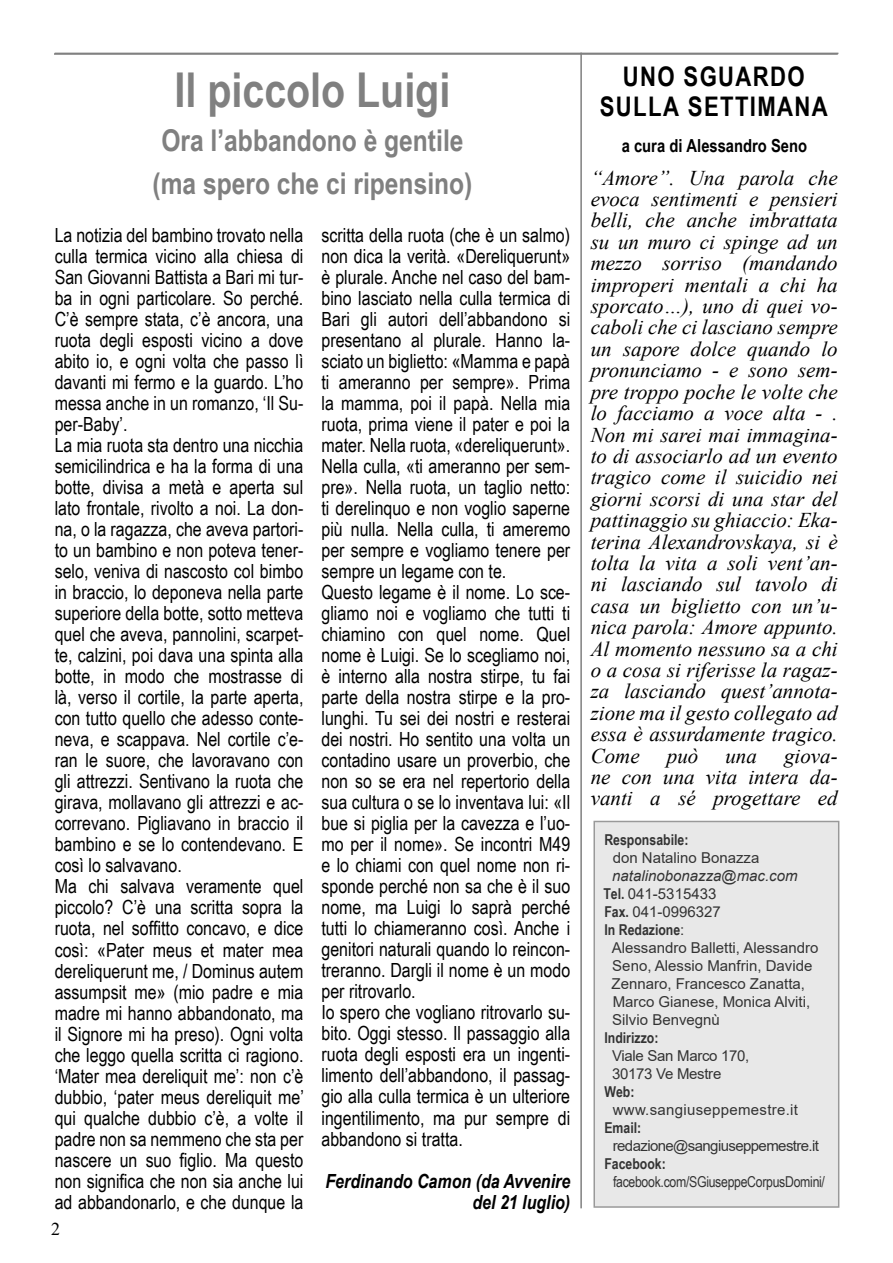
<style>
.page{position:relative;width:893px;height:1263px;background:#fff}
.page>*{position:absolute;margin:0;border:0;box-sizing:border-box;transform-origin:0 0}
.t1{font:700 48px "Arial Narrow";color:#808080}
.t2{font:700 30px/43.5px "Arial Narrow";color:#808080}
.t3{font:700 27px/30px "Arial Narrow";letter-spacing:.05em;color:#000;text-align:center}
.t4{font:italic 21px/21.5px "Times New Roman";color:#000;text-align:justify}
.t5{font:19.5px/21px "Arial Narrow";color:#000}
.t6{font:italic 700 19.5px/21px "Arial Narrow";color:#000;text-align:right}
.t7{font:700 18px "Arial Narrow";color:#000}
.t8{font:18px "Times New Roman";color:#000}
.t9{font:15px/18px "Arial";color:#000}
.t10{font:700 15px "Arial Narrow";color:#000}
.t11{font:italic 15px/18px "Arial";color:#000}
.t12{font:15px "Arial Narrow";letter-spacing:-.02em;color:#000}
.t13{font:15px/18px "Arial";letter-spacing:-.02em;color:#000}
.t14{font:15px "Arial";letter-spacing:-.04em;color:#000}
.t15{font:15px "Arial";letter-spacing:.02em;color:#000}
.s1{font-family:"Arial Narrow";font-weight:700;font-style:normal}
.s2{font-style:normal}
.s3{font-family:"Arial";font-weight:400}
</style>
<div class="page">
<div style="left:594px;top:821px;width:245px;height:386px;background:#e8e8e8"></div>
<div style="left:593px;top:821px;width:246px;height:387px;border:2px solid #808080"></div>
<hr style="left:54px;top:53px;width:784px;height:2px;background:#808080">
<hr style="left:580px;top:53px;width:2px;height:1155px;background:#808080">
<h1 class="t1" style="left:175px;top:54px;width:277px">Il piccolo Luigi</h1>
<h2 class="t2" style="left:152px;top:117px;width:321px">Ora l’abbandono è gentile (ma spero che ci ripensino)</h2>
<p class="t5" style="left:55px;top:224px;width:251px">La notizia del bambino trovato nella culla termica vicino alla chiesa di San Giovanni Battista a Bari mi tur&shy;ba in ogni particolare. So perché.<br>C’è sempre stata, c’è ancora, una ruota degli esposti vicino a dove abito io, e ogni volta che passo lì davanti mi fermo e la guardo. L’ho messa anche in un romanzo, ‘Il Su&shy;per-Baby’.<br>La mia ruota sta dentro una nicchia semicilindrica e ha la forma di una botte, divisa a metà e aperta sul lato frontale, rivolto a noi. La don&shy;na, o la ragazza, che aveva partori&shy;to un bambino e non poteva tener&shy;selo, veniva di nascosto col bimbo in braccio, lo deponeva nella parte superiore della botte, sotto metteva quel che aveva, pannolini, scarpet&shy;te, calzini, poi dava una spinta alla botte, in modo che mostrasse di là, verso il cortile, la parte aperta, con tutto quello che adesso conte&shy;neva, e scappava. Nel cortile c’e&shy;ran le suore, che lavoravano con gli attrezzi. Sentivano la ruota che girava, mollavano gli attrezzi e ac&shy;correvano. Pigliavano in braccio il bambino e se lo contendevano. E così lo salvavano.<br>Ma chi salvava veramente quel piccolo? C’è una scritta sopra la ruota, nel soffitto concavo, e dice così: «Pater meus et mater mea dereliquerunt me, / Dominus autem assumpsit me» (mio padre e mia madre mi hanno abbandonato, ma il Signore mi ha preso). Ogni volta che leggo quella scritta ci ragiono. ‘Mater mea dereliquit me’: non c’è dubbio, ‘pater meus dereliquit me’ qui qualche dubbio c’è, a volte il padre non sa nemmeno che sta per nascere un suo figlio. Ma questo non significa che non sia anche lui ad abbandonarlo, e che dunque la</p>
<p class="t5" style="left:321px;top:223px;width:250px">scritta della ruota (che è un salmo) non dica la verità. «Dereliquerunt» è plurale. Anche nel caso del bam&shy;bino lasciato nella culla termica di<br>Bari gli autori dell’abbandono si presentano al plurale. Hanno la&shy;sciato un biglietto: «Mamma e papà ti ameranno per sempre». Prima la mamma, poi il papà. Nella mia ruota, prima viene il pater e poi la mater. Nella ruota, «dereliquerunt».<br>Nella culla, «ti ameranno per sem&shy;pre». Nella ruota, un taglio netto: ti derelinquo e non voglio saperne più nulla. Nella culla, ti ameremo per sempre e vogliamo tenere per sempre un legame con te.<br>Questo legame è il nome. Lo sce&shy;gliamo noi e vogliamo che tutti ti chiamino con quel nome. Quel nome è Luigi. Se lo scegliamo noi, è interno alla nostra stirpe, tu fai parte della nostra stirpe e la pro&shy;lunghi. Tu sei dei nostri e resterai dei nostri. Ho sentito una volta un contadino usare un proverbio, che non so se era nel repertorio della sua cultura o se lo inventava lui: «Il bue si piglia per la cavezza e l’uo&shy;mo per il nome». Se incontri M49 e lo chiami con quel nome non ri&shy;sponde perché non sa che è il suo nome, ma Luigi lo saprà perché tutti lo chiameranno così. Anche i genitori naturali quando lo reincon&shy;treranno. Dargli il nome è un modo per ritrovarlo.<br>Io spero che vogliano ritrovarlo su&shy;bito. Oggi stesso. Il passaggio alla ruota degli esposti era un ingenti&shy;limento dell’abbandono, il passag&shy;gio alla culla termica è un ulteriore ingentilimento, ma pur sempre di abbandono si tratta.</p>
<p class="t6" style="left:326px;top:1169px;width:246px">Ferdinando Camon (da Avvenire del 21 luglio)</p>
<p class="t8" style="left:51px;top:1216px;width:10px">2</p>
<h3 class="t3" style="left:600px;top:60px;width:229px">UNO SGUARDO<br>SULLA SETTIMANA</h3>
<p class="t7" style="left:622px;top:132px;width:187px">a cura di Alessandro Seno</p>
<p class="t4" style="left:591px;top:166px;width:248px">“Amore”. Una parola che evoca sentimenti e pensieri belli, che anche imbrattata su un muro ci spinge ad un mezzo sorriso (mandando improperi mentali a chi ha sporcato…), uno di quei vo&shy;caboli che ci lasciano sempre un sapore dolce quando lo pronunciamo - e sono sem&shy;pre troppo poche le volte che lo facciamo a voce alta - .<br>Non mi sarei mai immagina&shy;to di associarlo ad un evento tragico come il suicidio nei giorni scorsi di una star del pattinaggio su ghiaccio: Eka&shy;terina Alexandrovskaya, si è tolta la vita a soli vent’an&shy;ni lasciando sul tavolo di casa un biglietto con un’u&shy;nica parola: Amore appunto.<br>Al momento nessuno sa a chi o a cosa si riferisse la ragaz&shy;za lasciando quest’annota&shy;zione ma il gesto collegato ad essa è assurdamente tragico.<br>Come</p>
<p class="t4" style="left:667px;top:744px;width:33px">può</p>
<p class="t4" style="left:725px;top:744px;width:33px">una</p>
<p class="t4" style="left:591px;top:744px;width:248px;text-indent:193px">giova&shy;ne con una vita intera da&shy;vanti a sé progettare ed</p>
<p class="t10" style="left:604px;top:828px;width:86px">Responsabile:</p>
<p class="t9" style="left:613px;top:848px;width:148px">don Natalino Bonazza</p>
<p class="t11" style="left:603px;top:867px;width:196px;text-indent:9px">natalinobonazza@mac.com<br><span class="s1">Tel.</span> <span class="s2">041-5315433<br></span><span class="s1">Fax.</span> <span class="s2">041-0996327</span></p>
<p class="t10" style="left:604px;top:918px;width:82px">In Redazione<span class="s3">:</span></p>
<p class="t9" style="left:612px;top:938px;width:208px">Alessandro Balletti, Alessandro<br>Seno, Alessio Manfrin, Davide<br>Zennaro, Francesco Zanatta,<br>Marco Gianese, Monica Alviti,<br>Silvio Benvegnù</p>
<p class="t10" style="left:604px;top:1026px;width:55px">Indirizzo:</p>
<p class="t13" style="left:612px;top:1046px;width:139px">Viale San Marco 170,<br>30173 Ve Mestre</p>
<p class="t10" style="left:604px;top:1080px;width:32px">Web:</p>
<p class="t15" style="left:613px;top:1099px;width:187px">www.sangiuseppemestre.it</p>
<p class="t10" style="left:604px;top:1116px;width:38px">Email:</p>
<p class="t14" style="left:613px;top:1135px;width:208px">redazione@sangiuseppemestre.it</p>
<p class="t10" style="left:604px;top:1152px;width:63px">Facebook:</p>
<p class="t12" style="left:613px;top:1170px;width:213px">facebook.com/SGiuseppeCorpusDomini/</p>
</div>
